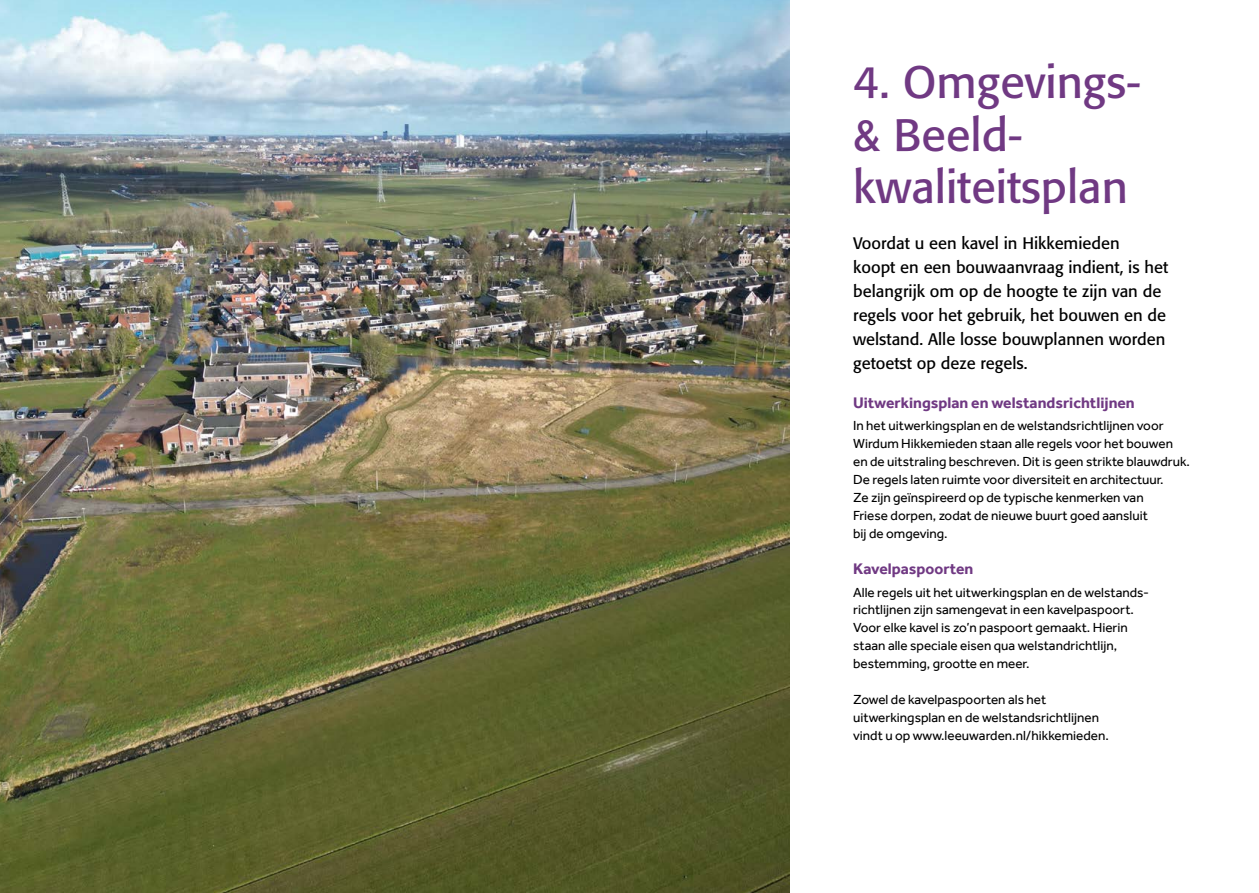
<style>
.page{position:relative;width:1259px;height:893px;background:#fff}
.page>*{position:absolute;margin:0;border:0;box-sizing:border-box;transform-origin:0 0}
.t1{font:45px/52.5px "Formata";color:#703983}
.t2{font:16.5px/24px "Formata";color:#000}
.t3{font:700 15.75px "Effra";color:#703983}
.t4{font:13.5px/18px "Effra";color:#000}
</style>
<div class="page">
<img style="left:0;top:0;width:789px;height:893px">
<h1 class="t1" style="left:853px;top:56px;width:289px">4. Omgevings-&amp; Beeld&shy;kwaliteitsplan</h1>
<p class="t2" style="left:853px;top:231px;width:316px">Voordat u een kavel in Hikkemieden<br>koopt en een bouwaanvraag indient, is het belangrijk om op de hoogte te zijn van de regels voor het gebruik, het bouwen en de welstand. Alle losse bouwplannen worden getoetst op deze regels.</p>
<p class="t3" style="left:853px;top:393px;width:283px">Uitwerkingsplan en welstandsrichtlijnen</p>
<p class="t4" style="left:853px;top:417px;width:338px">In het uitwerkingsplan en de welstandsrichtlijnen voor Wirdum Hikkemieden staan alle regels voor het bouwen en de uitstraling beschreven. Dit is geen strikte blauwdruk.<br>De regels laten ruimte voor diversiteit en architectuur.<br>Ze zijn geïnspireerd op de typische kenmerken van<br>Friese dorpen, zodat de nieuwe buurt goed aansluit<br>bij de omgeving.</p>
<p class="t3" style="left:853px;top:560px;width:122px">Kavelpaspoorten</p>
<p class="t4" style="left:853px;top:583px;width:297px">Alle regels uit het uitwerkingsplan en de welstands&shy;richtlijnen zijn samengevat in een kavelpaspoort.<br>Voor elke kavel is zo’n paspoort gemaakt. Hierin staan alle speciale eisen qua welstandrichtlijn, bestemming, grootte en meer.</p>
<p class="t4" style="left:853px;top:691px;width:257px">Zowel de kavelpaspoorten als het uitwerkingsplan en de welstandsrichtlijnen vindt u op www.leeuwarden.nl/hikkemieden.</p>
</div>
